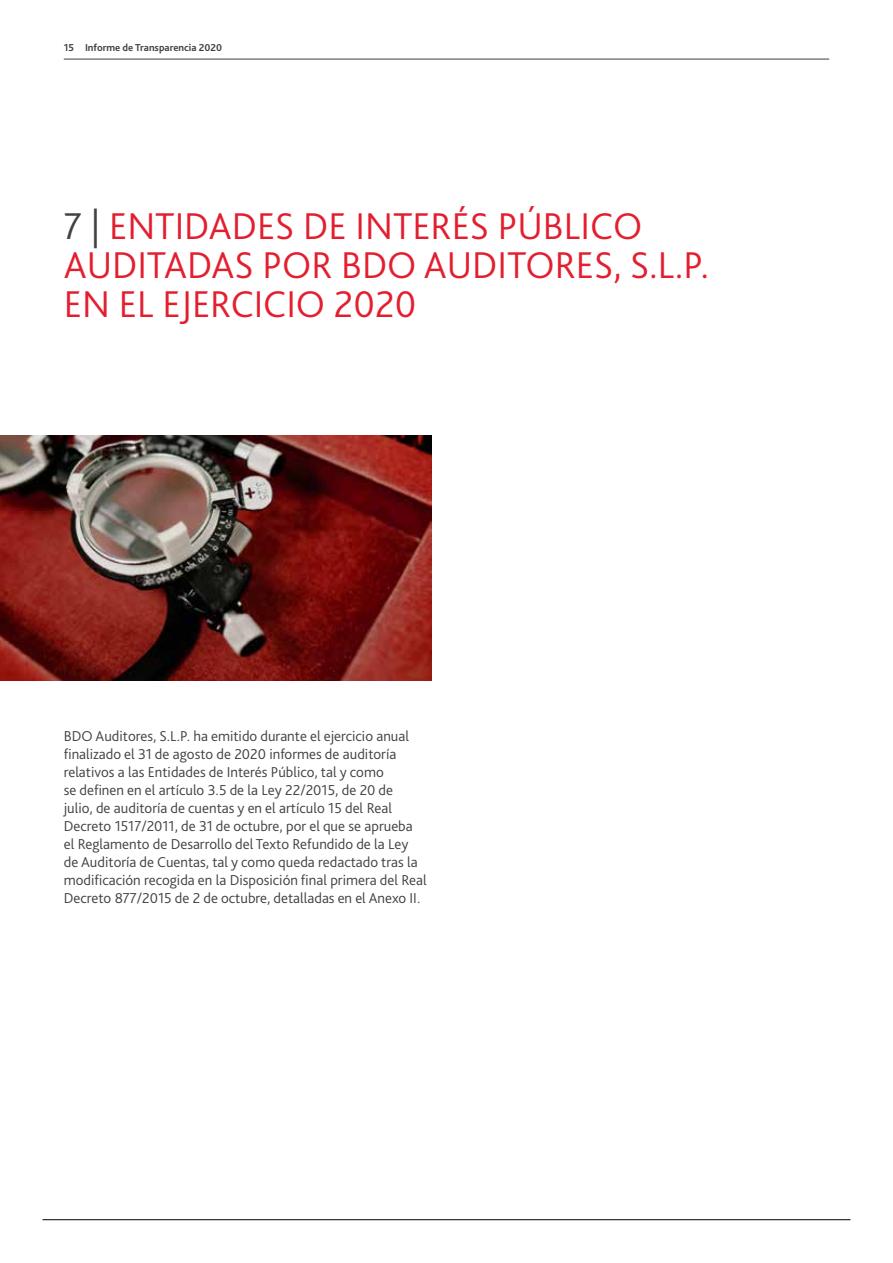
<style>
.page{position:relative;width:893px;height:1263px;background:#fff}
.page>*{position:absolute;margin:0;border:0;box-sizing:border-box;transform-origin:0 0}
.t1{font:300 39px/39px "Bliss Pro";color:#e31e2f}
.t2{font:300 15px/18px "Bliss Pro";color:#42403f}
.t3{font:700 10.5px "Bliss Pro";color:#42403f}
.s1{color:#424241}
</style>
<div class="page">
<hr style="left:43px;top:1219px;width:807px;height:1px;background:#000">
<hr style="left:64px;top:59px;width:765px;height:1px;background:#42403f">
<img style="left:0;top:435px;width:432px;height:245px">
<p class="t3" style="left:64px;top:40px;width:160px">15 Informe de Transparencia 2020</p>
<h1 class="t1" style="left:64px;top:206px;width:647px"><span class="s1">7 |</span> ENTIDADES DE INTERÉS PÚBLICO<br>AUDITADAS POR BDO AUDITORES, S.L.P.<br>EN EL EJERCICIO 2020</h1>
<p class="t2" style="left:64px;top:727px;width:364px">BDO Auditores, S.L.P. ha emitido durante el ejercicio anual finalizado el 31 de agosto de 2020 informes de auditoría relativos a las Entidades de Interés Público, tal y como<br>se definen en el artículo 3.5 de la Ley 22/2015, de 20 de<br>julio, de auditoría de cuentas y en el artículo 15 del Real Decreto 1517/2011, de 31 de octubre, por el que se aprueba el Reglamento de Desarrollo del Texto Refundido de la Ley de Auditoría de Cuentas, tal y como queda redactado tras la modificación recogida en la Disposición final primera del Real Decreto 877/2015 de 2 de octubre, detalladas en el Anexo II.</p>
</div>
